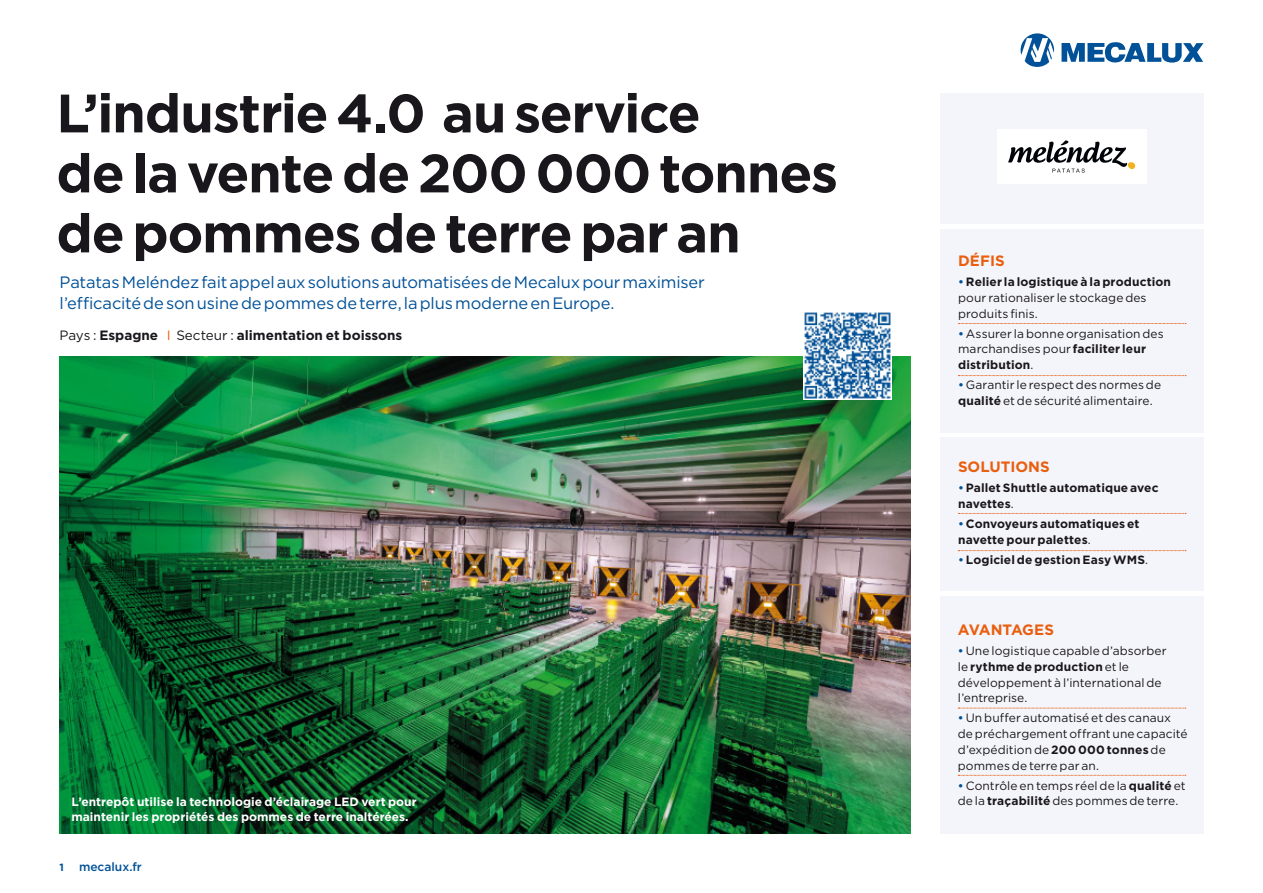
<style>
.page{position:relative;width:1263px;height:893px;background:#fff}
.page>*{position:absolute;margin:0;border:0;box-sizing:border-box;transform-origin:0 0}
.t1{font:700 54px/60px "Gotham";letter-spacing:-.025em;color:#1a171c}
.t2{font:16.5px/21px "Gotham";letter-spacing:-.01em;color:#005198}
.t3{font:700 15px "Gotham";color:#e95e0f}
.t4{font:700 15px "Gotham";letter-spacing:-.025em;color:#e95e0f}
.t5{font:700 13.5px "Gotham";color:#1a171c}
.t6{font:12px/15.8px "Gotham";letter-spacing:.005em;color:#1a171c}
.t7{font:700 12px/15.8px "Gotham";letter-spacing:.01em;color:#1a171c}
.t8{font:700 12px "Gotham";color:#fff}
.t9{font:500 12px "Gotham";color:#005198}
.t10{font:700 10.5px "Gotham";color:#005198}
.s1{font-weight:400}
.s2{font-weight:400;color:#e95e0f}
.s3{font-weight:500;color:#005198}
.s4{font-weight:700}
</style>
<div class="page">
<svg style="left:1020px;top:33px;width:34px;height:34px"></svg>
<svg style="left:1061px;top:42px;width:142px;height:21px"></svg>
<div style="left:940px;top:94px;width:263px;height:130px;background:#f4f5fa"></div>
<div style="left:997px;top:129px;width:149px;height:55px;background:#fff"></div>
<div style="left:1128px;top:162px;width:7px;height:7px;background:#f1b21d;border-radius:3px"></div>
<svg style="left:1008px;top:140px;width:119px;height:33px"></svg>
<img style="left:60px;top:356px;width:850px;height:477px">
<div style="left:940px;top:438px;width:263px;height:153px;background:#f4f5fa"></div>
<div style="left:940px;top:229px;width:263px;height:204px;background:#f4f5fa"></div>
<svg style="left:958px;top:323px;width:228px;height:1px"></svg>
<div style="left:940px;top:596px;width:263px;height:237px;background:#f4f5fa"></div>
<svg style="left:958px;top:513px;width:228px;height:1px"></svg>
<svg style="left:958px;top:708px;width:228px;height:1px"></svg>
<img style="left:803px;top:312px;width:88px;height:88px">
<svg style="left:958px;top:375px;width:228px;height:1px"></svg>
<svg style="left:958px;top:550px;width:228px;height:1px"></svg>
<svg style="left:958px;top:775px;width:228px;height:1px"></svg>
<h1 class="t1" style="left:56px;top:83px;width:783px">L’industrie 4.0 au service<br>de la vente de 200 000 tonnes de pommes de terre par an</h1>
<h2 class="t2" style="left:60px;top:271px;width:647px">Patatas Meléndez fait appel aux solutions automatisées de Mecalux pour maximiser l’efficacité de son usine de pommes de terre, la plus moderne en Europe.</h2>
<p class="t5" style="left:60px;top:326px;width:344px"><span class="s1">Pays :</span> Espagne <span class="s2">I</span> <span class="s1">Secteur :</span> alimentation et boissons</p>
<p class="t3" style="left:958px;top:251px;width:48px">DÉFIS</p>
<p class="t6" style="left:958px;top:274px;width:214px"><span class="s3">•</span> <span class="s4">Relier la logistique à la production </span>pour rationaliser le stockage des produits finis.</p>
<p class="t6" style="left:958px;top:325px;width:207px"><span class="s3">•</span> Assurer la bonne organisation des marchandises pour <span class="s4">faciliter leur distribution</span>.</p>
<p class="t6" style="left:958px;top:377px;width:204px"><span class="s3">•</span> Garantir le respect des normes de <span class="s4">qualité</span> et de sécurité alimentaire.</p>
<p class="t3" style="left:958px;top:457px;width:93px">SOLUTIONS</p>
<p class="t7" style="left:958px;top:480px;width:202px"><span class="s3">•</span>Pallet Shuttle automatique avec navettes<span class="s1">.</span></p>
<p class="t7" style="left:958px;top:516px;width:183px"><span class="s3">•</span> Convoyeurs automatiques et navette pour palettes<span class="s1">.</span></p>
<p class="t7" style="left:958px;top:552px;width:191px"><span class="s3">•</span> Logiciel de gestion Easy WMS<span class="s1">.</span></p>
<p class="t4" style="left:958px;top:620px;width:98px">AVANTAGES</p>
<p class="t6" style="left:958px;top:643px;width:210px"><span class="s3">•</span> Une logistique capable d’absorber le <span class="s4">rythme de production</span> et le développement à l’international de l’entreprise.</p>
<p class="t6" style="left:958px;top:710px;width:231px"><span class="s3">•</span> Un buffer automatisé et des canaux de préchargement offrant une capacité d’expédition de <span class="s4">200 000 tonnes</span> de pommes de terre par an.</p>
<p class="t6" style="left:958px;top:777px;width:229px"><span class="s3">•</span> Contrôle en temps réel de la <span class="s4">qualité</span> et</p>
<p class="t8" style="left:71px;top:794px;width:347px">L’entrepôt utilise la technologie d’éclairage LED vert pour</p>
<p class="t6" style="left:958px;top:793px;width:222px">de la <span class="s4">traçabilité</span> des pommes de terre.</p>
<p class="t8" style="left:71px;top:809px;width:339px">maintenir les propriétés des pommes de terre inaltérées.</p>
<p class="t10" style="left:60px;top:860px;width:6px">1</p>
<p class="t9" style="left:79px;top:859px;width:64px">mecalux.fr</p>
</div>
